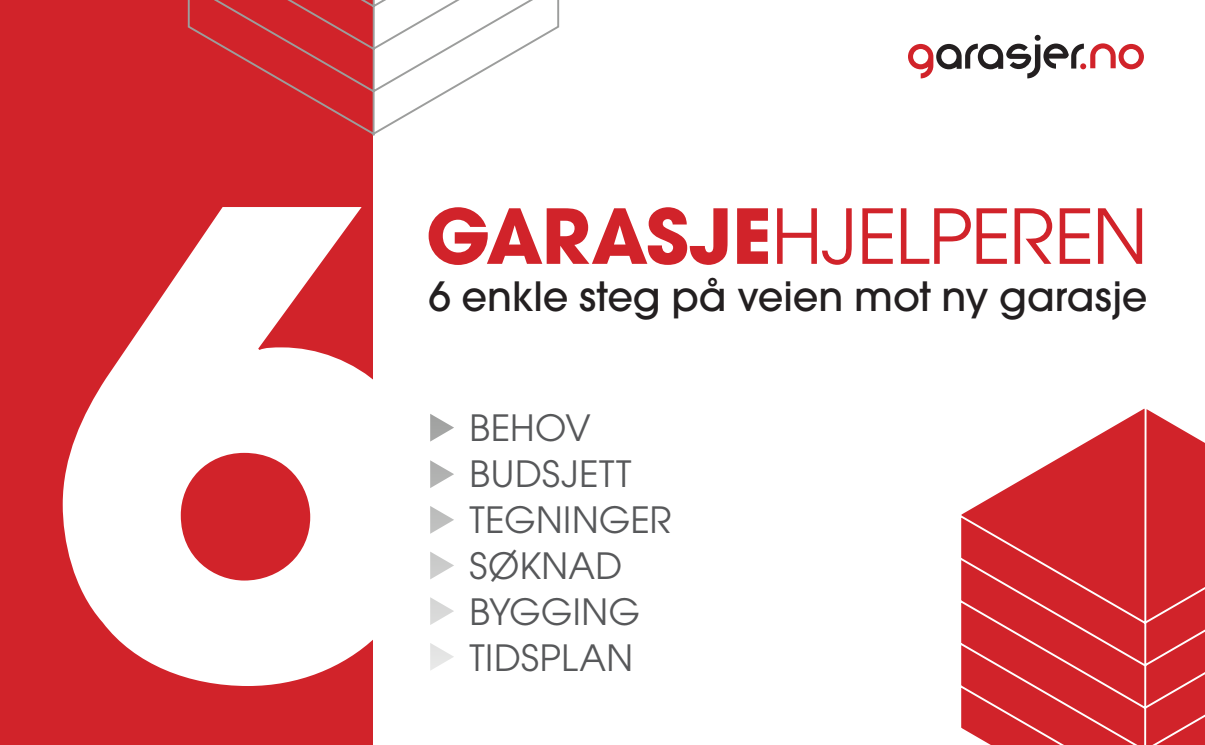
<style>
.page{position:relative;width:1205px;height:745px;background:#fff}
.page>*{position:absolute;margin:0;border:0;box-sizing:border-box;transform-origin:0 0}
.OVERSKRIFT{font:75px "Avant Garde";letter-spacing:-.02em;color:#d1232a}
.OVERSKRIFT-2{font:500 40px "Avant Garde";color:#231f20}
.OVERSKRIFT-3{font:36px "Avant Garde";letter-spacing:.01em;color:#57585a}
.s1{font-weight:700}
</style>
<div class="page">
<div style="left:0;top:0;width:372px;height:744px;background:#d1232a"></div>
<svg style="left:187px;top:0;width:373px;height:137px"></svg>
<svg style="left:961px;top:408px;width:244px;height:336px"></svg>
<svg style="left:63px;top:207px;width:310px;height:478px;fill:#fff"></svg>
<svg style="left:430px;top:414px;width:24px;height:256px"></svg>
<svg style="left:908px;top:35px;width:236px;height:43px"></svg>
<p class="OVERSKRIFT" style="left:426px;top:192px;width:723px"><span class="s1">GARASJE</span>HJELPEREN</p>
<p class="OVERSKRIFT-2" style="left:428px;top:271px;width:721px">6 enkle steg på veien mot ny garasje</p>
<p class="OVERSKRIFT-3" style="left:469px;top:406px;width:123px">BEHOV</p>
<p class="OVERSKRIFT-3" style="left:469px;top:452px;width:163px">BUDSJETT</p>
<p class="OVERSKRIFT-3" style="left:469px;top:498px;width:204px">TEGNINGER</p>
<p class="OVERSKRIFT-3" style="left:469px;top:544px;width:154px">SØKNAD</p>
<p class="OVERSKRIFT-3" style="left:469px;top:590px;width:172px">BYGGING</p>
<p class="OVERSKRIFT-3" style="left:469px;top:636px;width:165px">TIDSPLAN</p>
</div>
